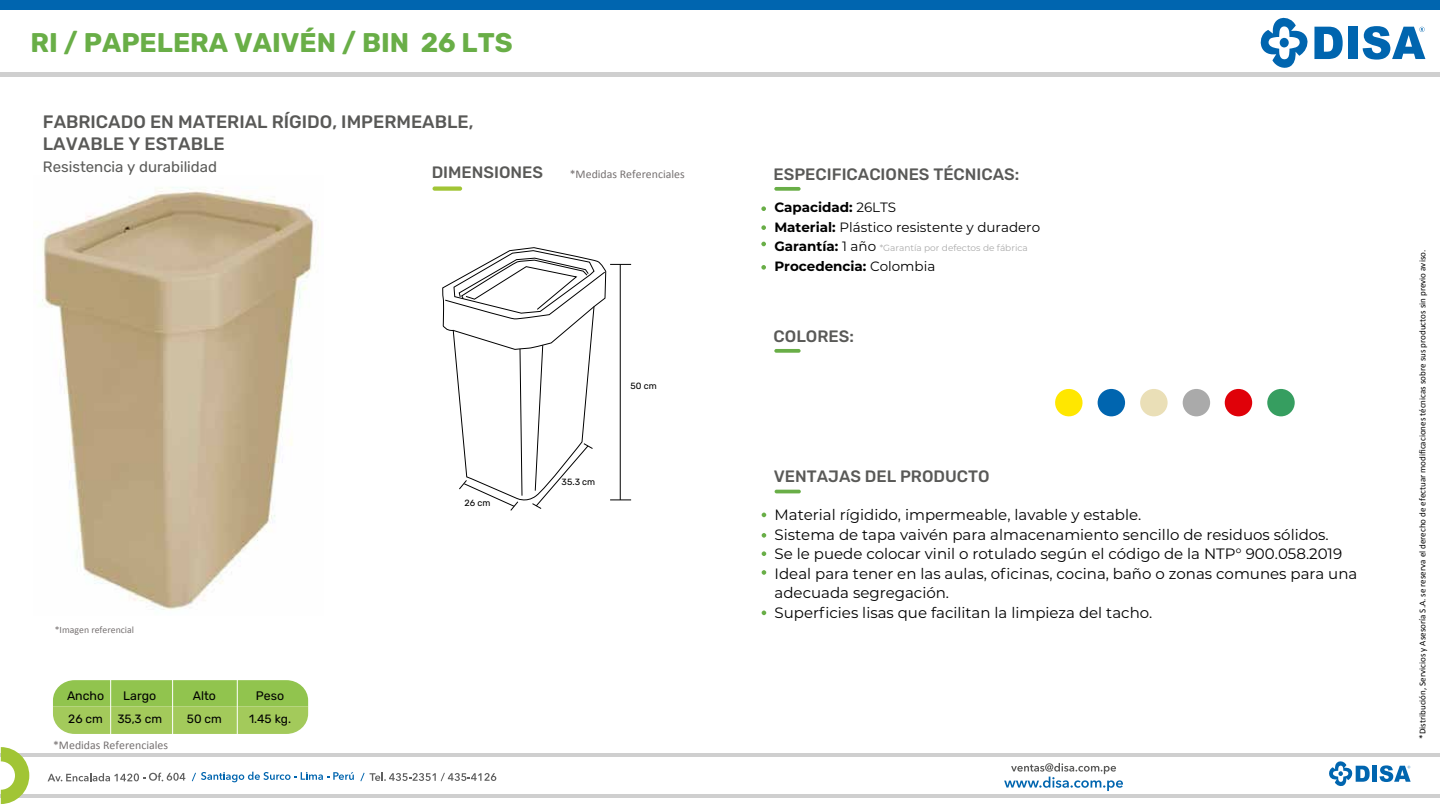
<style>
.page{position:relative;width:1440px;height:810px;background:#fff}
.page>*{position:absolute;margin:0;border:0;box-sizing:border-box;transform-origin:0 0}
.t1{font:700 27px "Rubik";color:#69ae47}
.t2{font:500 18px/21.6px "Rubik";color:#595957}
.t3{font:500 16.5px "Rubik";color:#595957}
.t4{font:15px/19.5px "Montserrat";color:#000}
.t5{font:15px "Rubik";color:#5a5a58}
.t6{font:13.5px/19.5px "Montserrat";color:#000}
.t7{font:700 13.5px "Montserrat";color:#000}
.t8{font:12.3px "Rubik";color:#000}
.t9{font:12px "Rubik";color:#000}
.t10{font:11.85px "Calibri";color:#767171}
.t11{font:9.75px "Calibri";color:#767171}
.t12{font:9px "Calibri";color:#000}
.t13{font:9px "Montserrat";color:#aaa}
.t14{font:9px "Rubik";color:#000}
.s1{font-weight:700}
.s2{font-weight:700;font-size:13.5px;color:#000}
.s3{font-size:13.5px;color:#000}
.s4{font-weight:400}
</style>
<div class="page">
<img style="left:42px;top:187px;width:274px;height:423px">
<hr style="left:0;top:72px;width:1440px;height:4px;background:#cfcfcf">
<svg style="left:1004px;top:763px;width:119px;height:28px"></svg>
<svg style="left:48px;top:773px;width:137px;height:8px"></svg>
<svg style="left:192px;top:772px;width:162px;height:10px"></svg>
<svg style="left:360px;top:773px;width:136px;height:8px"></svg>
<hr style="left:1px;top:754px;width:1439px;height:3px;background:#cfcfcf">
<hr style="left:1px;top:794px;width:1439px;height:4px;background:#cfcfcf">
<svg style="left:1px;top:747px;width:28px;height:57px"></svg>
<div style="left:433px;top:186px;width:29px;height:5px;background:#a1c535;border-radius:2px"></div>
<div style="left:0;top:1px;width:1440px;height:9px;background:#0065af"></div>
<svg style="left:1261px;top:18px;width:82px;height:50px"></svg>
<div style="left:1348px;top:27px;width:9px;height:32px;background:#0065af"></div>
<svg style="left:1363px;top:26px;width:62px;height:34px"></svg>
<svg style="left:1329px;top:761px;width:41px;height:25px"></svg>
<div style="left:1372px;top:766px;width:5px;height:16px;background:#0065af"></div>
<svg style="left:1380px;top:765px;width:31px;height:17px"></svg>
<svg style="left:762px;top:513px;width:4px;height:4px"></svg>
<svg style="left:762px;top:611px;width:4px;height:4px"></svg>
<svg style="left:762px;top:533px;width:4px;height:5px"></svg>
<svg style="left:762px;top:551px;width:4px;height:5px"></svg>
<svg style="left:762px;top:570px;width:4px;height:5px"></svg>
<svg style="left:761px;top:206px;width:5px;height:5px"></svg>
<svg style="left:761px;top:225px;width:5px;height:5px"></svg>
<svg style="left:761px;top:242px;width:5px;height:4px"></svg>
<svg style="left:761px;top:265px;width:5px;height:5px"></svg>
<svg style="left:774px;top:187px;width:27px;height:4px"></svg>
<svg style="left:774px;top:349px;width:27px;height:4px"></svg>
<hr style="left:775px;top:490px;width:26px;height:3px;background:#69ae47;border-radius:2px">
<svg style="left:53px;top:680px;width:255px;height:54px;background:#9ec95b"></svg>
<hr style="left:110px;top:680px;width:1px;height:54px;background:#fff">
<hr style="left:172px;top:680px;width:1px;height:54px;background:#fff">
<hr style="left:237px;top:680px;width:1px;height:54px;background:#fff">
<div style="left:1267px;top:389px;width:28px;height:27px;background:#369e60;border-radius:50%"></div>
<div style="left:1225px;top:389px;width:27px;height:27px;background:#e00109;border-radius:50%"></div>
<div style="left:1183px;top:389px;width:27px;height:27px;background:#aaa;border-radius:50%"></div>
<div style="left:1140px;top:389px;width:28px;height:27px;background:#eadfb7;border-radius:50%"></div>
<div style="left:1098px;top:389px;width:27px;height:27px;background:#0065af;border-radius:50%"></div>
<svg style="left:1055px;top:388px;width:28px;height:29px"></svg>
<svg style="left:442px;top:247px;width:189px;height:264px"></svg>
<h1 class="t1" style="left:30px;top:27px;width:484px">RI / PAPELERA VAIVÉN / BIN 26 LTS</h1>
<p class="t2" style="left:43px;top:111px;width:432px">FABRICADO EN MATERIAL RÍGIDO, IMPERMEABLE,<br>LAVABLE Y ESTABLE</p>
<p class="t5" style="left:43px;top:159px;width:176px">Resistencia y durabilidad</p>
<p class="t11" style="left:55px;top:623px;width:81px">*Imagen referencial</p>
<p class="t8" style="left:67px;top:688px;width:39px">Ancho</p>
<p class="t8" style="left:123px;top:688px;width:34px">Largo</p>
<p class="t8" style="left:193px;top:688px;width:25px">Alto</p>
<p class="t8" style="left:256px;top:688px;width:30px">Peso</p>
<p class="t9" style="left:68px;top:712px;width:95px">26 cm 35,3 cm</p>
<p class="t9" style="left:187px;top:712px;width:36px">50 cm</p>
<p class="t9" style="left:249px;top:712px;width:44px">1.45 kg.</p>
<p class="t10" style="left:53px;top:736px;width:116px">*Medidas Referenciales</p>
<p class="t3" style="left:432px;top:162px;width:113px">DIMENSIONES</p>
<p class="t10" style="left:570px;top:165px;width:116px">*Medidas Referenciales</p>
<p class="t14" style="left:465px;top:497px;width:27px">26 cm</p>
<p class="t14" style="left:562px;top:477px;width:35px">35.3 cm</p>
<p class="t14" style="left:631px;top:380px;width:28px">50 cm</p>
<p class="t3" style="left:774px;top:165px;width:247px">ESPECIFICACIONES TÉCNICAS:</p>
<p class="t6" style="left:774px;top:197px;width:267px"><span class="s1">Capacidad:</span> 26LTS<br><span class="s1">Material:</span> Plástico resistente y duradero</p>
<p class="t13" style="left:774px;top:242px;width:255px"><span class="s2">Garantía:</span> <span class="s3">1 año</span> *Garantía por defectos de fábrica</p>
<p class="t7" style="left:774px;top:256px;width:163px">Procedencia: <span class="s4">Colombia</span></p>
<p class="t3" style="left:774px;top:327px;width:82px">COLORES:</p>
<p class="t3" style="left:774px;top:467px;width:217px">VENTAJAS DEL PRODUCTO</p>
<p class="t4" style="left:775px;top:505px;width:584px">Material rígidido, impermeable, lavable y estable.<br>Sistema de tapa vaivén para almacenamiento sencillo de residuos sólidos.<br>Se le puede colocar vinil o rotulado según el código de la NTP° 900.058.2019<br>Ideal para tener en las aulas, oficinas, cocina, baño o zonas comunes para una adecuada segregación.<br>Superficies lisas que facilitan la limpieza del tacho.</p>
<p class="t12" style="left:1416px;top:739px;width:490px;rotate:-90deg">*Distribución, Servicios y Asesoría S.A. se reserva el derecho de efectuar modificaciones técnicas sobre sus productos sin previo aviso.</p>
</div>
